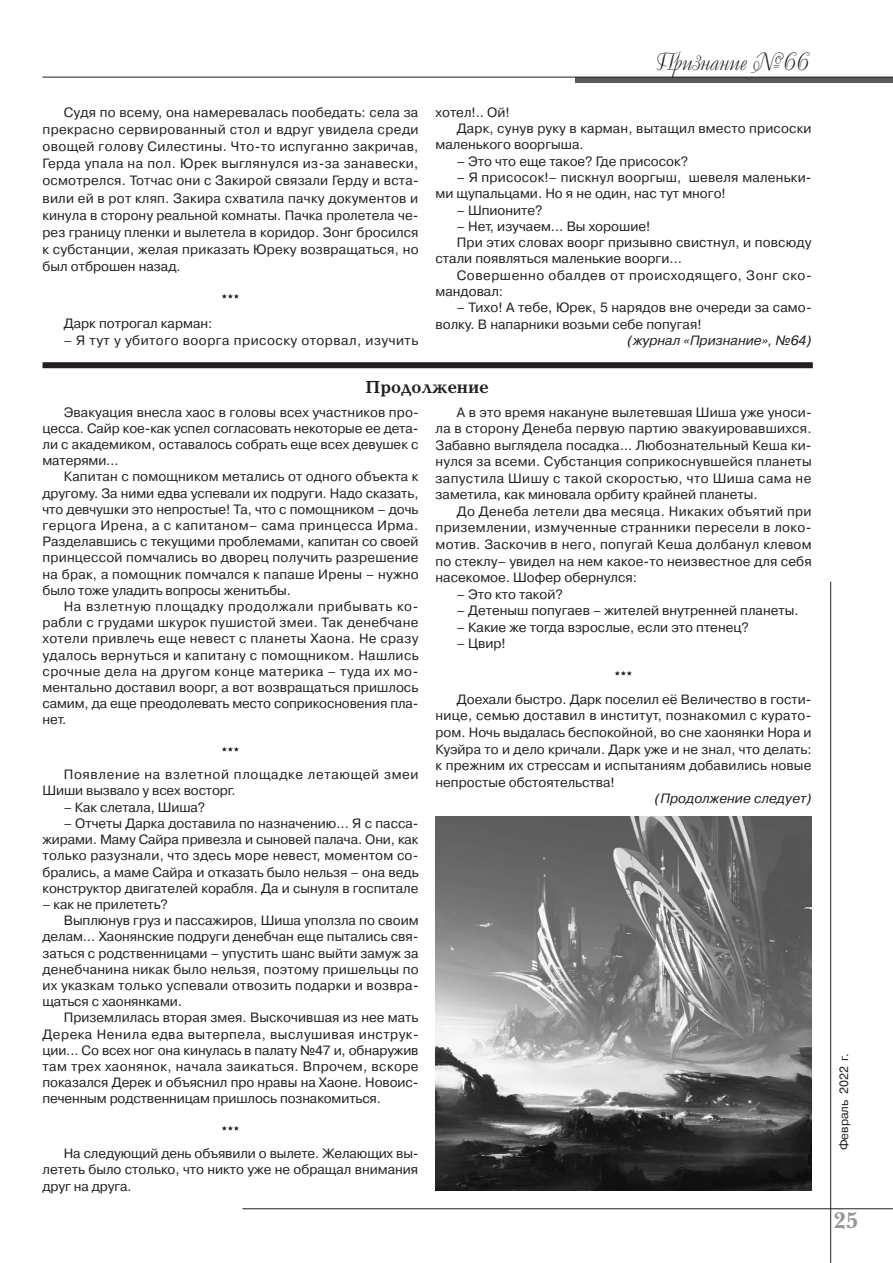
<style>
.page{position:relative;width:893px;height:1263px;background:#fff}
.page>*{position:absolute;margin:0;border:0;box-sizing:border-box;transform-origin:0 0}
.t1{font:25.2px "Decor C";color:#231f20}
.t2{font:700 23.4px "New Baskerville C";color:#939598}
.t3{font:700 18px "Baltica C";color:#231f20}
.t4{font:13.5px/16.2px "Pragmatica C";color:#231f20;text-align:justify}
.t5{font:13.5px "Pragmatica C";letter-spacing:.035em;color:#231f20}
.t6{font:13.5px/16.2px "Pragmatica C";letter-spacing:.05em;color:#231f20}
.t7{font:13.5px "Pragmatica C";letter-spacing:.02em;color:#231f20}
.t8{font:13.5px "Pragmatica C";letter-spacing:.03em;color:#231f20}
.t9{font:italic 13.5px "Pragmatica C";color:#231f20}
.t10{font:13.5px "Pragmatica C";letter-spacing:.04em;color:#231f20}
.t11{font:12px "Pragmatica C";color:#231f20}
</style>
<div class="page">
<div style="left:576px;top:77px;width:317px;height:6px;background:#58595b"></div>
<hr style="left:43px;top:77px;width:850px;height:1px;background:#231f20">
<hr style="left:830px;top:581px;width:1px;height:682px;background:#231f20">
<hr style="left:242px;top:1208px;width:651px;height:1px;background:#231f20">
<div style="left:43px;top:362px;width:770px;height:6px;background:#231f20"></div>
<img style="left:436px;top:816px;width:376px;height:374px">
<h1 class="t1" style="left:656px;top:47px;width:155px">Признание №66</h1>
<p class="t4" style="left:43px;top:104px;width:378px;line-height:17.1px;text-indent:21px">Судя по всему, она намеревалась пообедать: села за прекрасно сервированный стол и вдруг увидела среди овощей голову Силестины. Что-то испуганно закричав, Герда упала на пол. Юрек выглянулся из-за занавески, осмотрелся. Тотчас они с Закирой связали Герду и вста&shy;вили ей в рот кляп. Закира схватила пачку документов и кинула в сторону реальной комнаты. Пачка пролетела че&shy;рез границу пленки и вылетела в коридор. Зонг бросился к субстанции, желая приказать Юреку возвращаться, но был отброшен назад.</p>
<h3 class="t3" style="left:221px;top:291px;width:20px">***</h3>
<p class="t4" style="left:64px;top:315px;width:150px">Дарк потрогал карман:</p>
<p class="t5" style="left:64px;top:333px;width:356px">– Я тут у убитого воорга присоску оторвал, изучить</p>
<p class="t4" style="left:436px;top:104px;width:76px">хотел!.. Ой!</p>
<p class="t4" style="left:457px;top:120px;width:356px">Дарк, сунув руку в карман, вытащил вместо присоски</p>
<p class="t4" style="left:436px;top:137px;width:150px">маленького вооргыша.</p>
<p class="t4" style="left:457px;top:153px;width:233px">– Это что еще такое? Где присосок?</p>
<p class="t4" style="left:436px;top:169px;width:378px;text-indent:21px">– Я присосок!– пискнул вооргыш, шевеля маленьки&shy;ми щупальцами. Но я не один, нас тут много!</p>
<p class="t4" style="left:457px;top:202px;width:87px">– Шпионите?</p>
<p class="t4" style="left:457px;top:218px;width:195px">– Нет, изучаем… Вы хорошие!</p>
<p class="t4" style="left:457px;top:234px;width:356px">При этих словах воорг призывно свистнул, и повсюду</p>
<p class="t4" style="left:436px;top:251px;width:248px">стали появляться маленькие воорги…</p>
<p class="t10" style="left:457px;top:268px;width:356px">Совершенно обалдев от происходящего, Зонг ско-</p>
<p class="t4" style="left:436px;top:283px;width:69px">мандовал:</p>
<p class="t4" style="left:436px;top:300px;width:378px;text-indent:21px">– Тихо! А тебе, Юрек, 5 нарядов вне очереди за само&shy;волку. В напарники возьми себе попугая!</p>
<p class="t9" style="left:628px;top:333px;width:185px">(журнал «Признание», №64)</p>
<h3 class="t3" style="left:366px;top:377px;width:124px">Продолжение</h3>
<p class="t4" style="left:43px;top:404px;width:378px;text-indent:21px">Эвакуация внесла хаос в головы всех участников про&shy;цесса. Сайр кое-как успел согласовать некоторые ее дета&shy;ли с академиком, оставалось собрать еще всех девушек с матерями…</p>
<p class="t4" style="left:43px;top:469px;width:378px;text-indent:21px">Капитан с помощником метались от одного объекта к другому. За ними едва успевали их подруги. Надо сказать, что девчушки это непростые! Та, что с помощником – дочь герцога Ирена, а с капитаном– сама принцесса Ирма.<br>Разделавшись с текущими проблемами, капитан со своей принцессой помчались во дворец получить разрешение на брак, а помощник помчался к папаше Ирены – нужно было тоже уладить вопросы женитьбы.</p>
<p class="t4" style="left:43px;top:598px;width:378px;text-indent:21px">На взлетную площадку продолжали прибывать ко&shy;рабли с грудами шкурок пушистой змеи. Так денебчане хотели привлечь еще невест с планеты Хаона. Не сразу удалось вернуться и капитану с помощником. Нашлись срочные дела на другом конце материка – туда их мо&shy;ментально доставил воорг, а вот возвращаться пришлось самим, да еще преодолевать место соприкосновения пла&shy;нет.</p>
<h3 class="t3" style="left:222px;top:743px;width:19px">***</h3>
<p class="t6" style="left:43px;top:767px;width:378px;text-indent:21px">Появление на взлетной площадке летающей змеи<br>Шиши вызвало у всех восторг.</p>
<p class="t4" style="left:64px;top:799px;width:143px">– Как слетала, Шиша?</p>
<p class="t4" style="left:43px;top:815px;width:378px;text-indent:21px">– Отчеты Дарка доставила по назначению... Я с пасса&shy;жирами. Маму Сайра привезла и сыновей палача. Они, как только разузнали, что здесь море невест, моментом со&shy;брались, а маме Сайра и отказать было нельзя – она ведь конструктор двигателей корабля. Да и сынуля в госпитале</p>
<p class="t4" style="left:43px;top:896px;width:127px">– как не прилететь?</p>
<p class="t4" style="left:64px;top:912px;width:356px">Выплюнув груз и пассажиров, Шиша уползла по своим</p>
<p class="t4" style="left:43px;top:929px;width:377px">делам… Хаонянские подруги денебчан еще пытались свя-</p>
<p class="t4" style="left:43px;top:945px;width:378px">заться с родственницами – упустить шанс выйти замуж за</p>
<p class="t4" style="left:43px;top:961px;width:378px">денебчанина никак было нельзя, поэтому пришельцы по</p>
<p class="t7" style="left:43px;top:978px;width:378px">их указкам только успевали отвозить подарки и возвра-</p>
<p class="t4" style="left:43px;top:993px;width:141px">щаться с хаонянками.</p>
<p class="t4" style="left:64px;top:1010px;width:356px">Приземлилась вторая змея. Выскочившая из нее мать</p>
<p class="t5" style="left:43px;top:1026px;width:378px">Дерека Ненила едва вытерпела, выслушивая инструк-</p>
<p class="t4" style="left:43px;top:1042px;width:378px">ции... Со всех ног она кинулась в палату №47 и, обнаружив</p>
<p class="t8" style="left:43px;top:1059px;width:377px">там трех хаонянок, начала заикаться. Впрочем, вскоре</p>
<p class="t4" style="left:43px;top:1074px;width:378px">показался Дерек и объяснил про нравы на Хаоне. Новоис-</p>
<p class="t4" style="left:43px;top:1091px;width:340px">печенным родственницам пришлось познакомиться.</p>
<h3 class="t3" style="left:222px;top:1122px;width:19px">***</h3>
<p class="t4" style="left:43px;top:1145px;width:378px;text-indent:21px">На следующий день объявили о вылете. Желающих вы&shy;лететь было столько, что никто уже не обращал внимания друг на друга.</p>
<p class="t4" style="left:436px;top:404px;width:378px;text-indent:21px">А в это время накануне вылетевшая Шиша уже уноси&shy;ла в сторону Денеба первую партию эвакуировавшихся.<br>Забавно выглядела посадка… Любознательный Кеша ки&shy;нулся за всеми. Субстанция соприкоснувшейся планеты запустила Шишу с такой скоростью, что Шиша сама не заметила, как миновала орбиту крайней планеты.</p>
<p class="t4" style="left:436px;top:503px;width:378px;text-indent:21px">До Денеба летели два месяца. Никаких объятий при приземлении, измученные странники пересели в локо&shy;мотив. Заскочив в него, попугай Кеша долбанул клевом по стеклу– увидел на нем какое-то неизвестное для себя насекомое. Шофер обернулся:</p>
<p class="t4" style="left:457px;top:586px;width:107px">– Это кто такой?</p>
<p class="t4" style="left:457px;top:602px;width:343px">– Детеныш попугаев – жителей внутренней планеты.</p>
<p class="t4" style="left:457px;top:619px;width:293px">– Какие же тогда взрослые, если это птенец?</p>
<p class="t4" style="left:457px;top:636px;width:50px">– Цвир!</p>
<h3 class="t3" style="left:614px;top:667px;width:20px">***</h3>
<p class="t4" style="left:436px;top:691px;width:378px;text-indent:21px">Доехали быстро. Дарк поселил её Величество в гости&shy;нице, семью доставил в институт, познакомил с курато&shy;ром. Ночь выдалась беспокойной, во сне хаонянки Нора и Куэйра то и дело кричали. Дарк уже и не знал, что делать: к прежним их стрессам и испытаниям добавились новые непростые обстоятельства!</p>
<p class="t9" style="left:655px;top:791px;width:158px">(Продолжение следует)</p>
<p class="t11" style="left:837px;top:1150px;width:98px;rotate:-90deg">Февраль 2022 г.</p>
<h2 class="t2" style="left:833px;top:1207px;width:26px">25</h2>
</div>
